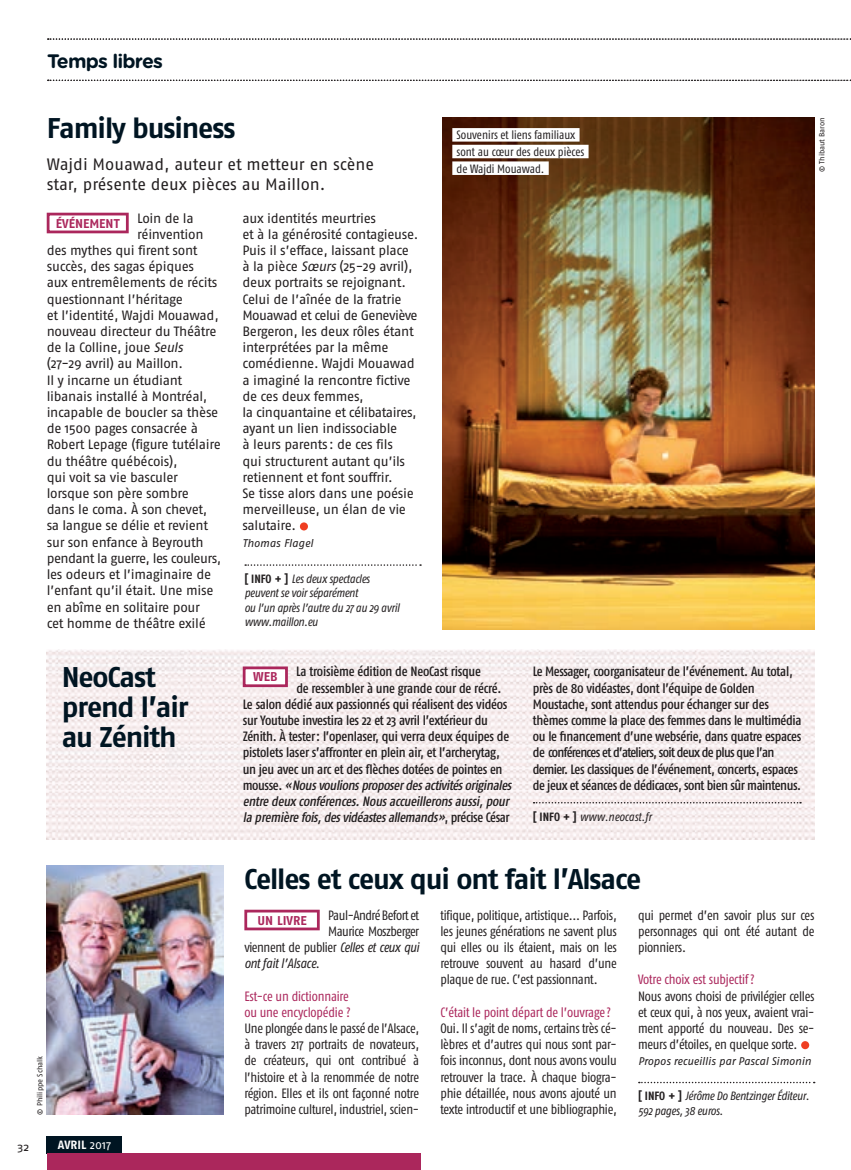
<style>
.page{position:relative;width:851px;height:1170px;background:#fff}
.page>*{position:absolute;margin:0;border:0;box-sizing:border-box;transform-origin:0 0}
.t1{font:700 28.5px/30px "Fago No";letter-spacing:-.04em;color:#001522}
.t2{font:700 19.5px "Gotham Rounded";letter-spacing:-.04em;color:#001522}
.t3{font:16.5px/19.8px "Fago No";color:#231f20}
.t4{font:13.5px/16.2px "Fago No";letter-spacing:-.025em;color:#231f20}
.t5{font:13.5px/16.2px "Fago Co";letter-spacing:-.02em;color:#231f20;text-align:justify}
.t6{font:500 13.5px/16.2px "Fago Co";letter-spacing:-.02em;color:#231f20}
.t7{font:italic 500 13.5px "Fago Co";color:#231f20}
.t8{font:13.5px/16.2px "Fago Co";letter-spacing:-.01em;color:#ab275c}
.t9{font:13.5px "Fago Co";letter-spacing:-.04em;color:#231f20}
.t10{font:italic 13.5px "Fago Co";letter-spacing:-.015em;color:#231f20}
.t11{font:700 12.75px "Fago No";color:#ab275c}
.t12{font:italic 12px/14.4px "Fago Co";letter-spacing:-.02em;color:#231f20}
.t13{font:12px/16.6px "Fago Co";color:#231f20}
.t14{font:italic 12px "Fago Co";color:#231f20}
.t15{font:700 12px "Fago No";color:#fff}
.t16{font:italic 11.1px "Fago No";letter-spacing:-.01em;color:#231f20}
.t17{font:11.1px "Fago Ex";color:#231f20}
.t18{font:7.5px "Fago No";color:#231f20}
.s1{font-style:italic}
.s2{font-weight:700;font-style:normal}
.s3{font-style:normal}
.s4{font-weight:400}
</style>
<div class="page">
<div style="left:47px;top:1135px;width:75px;height:18px;background:#001522"></div>
<div style="left:47px;top:1153px;width:373px;height:16px;background:#ab275c"></div>
<svg style="left:48px;top:80px;width:803px;height:1px"></svg>
<svg style="left:48px;top:38px;width:803px;height:2px"></svg>
<div style="left:47px;top:213px;width:82px;height:20px;border:3px solid #ab275c"></div>
<div style="left:300px;top:522px;width:8px;height:8px;background:#ef3e22;border-radius:50%"></div>
<img style="left:442px;top:117px;width:372px;height:512px">
<div style="left:244px;top:909px;width:76px;height:21px;border:3px solid #ab275c"></div>
<img style="left:47px;top:865px;width:176px;height:249px">
<div style="left:801px;top:1041px;width:8px;height:8px;background:#ef3e22;border-radius:50%"></div>
<div style="left:452px;top:128px;width:127px;height:14px;background:#fff"></div>
<div style="left:452px;top:145px;width:136px;height:13px;background:#fff"></div>
<div style="left:452px;top:161px;width:96px;height:14px;background:#fff"></div>
<img style="left:47px;top:649px;width:767px;height:190px">
<div style="left:244px;top:667px;width:42px;height:18px;background:#fff"></div>
<div style="left:243px;top:666px;width:45px;height:21px;border:3px solid #ab275c"></div>
<svg style="left:533px;top:802px;width:267px;height:1px"></svg>
<svg style="left:245px;top:564px;width:176px;height:2px"></svg>
<svg style="left:638px;top:1081px;width:176px;height:2px"></svg>
<h2 class="t2" style="left:47px;top:47px;width:117px">Temps libres</h2>
<h1 class="t1" style="left:47px;top:113px;width:190px">family business</h1>
<p class="t3" style="left:47px;top:154px;width:329px">Wajdi Mouawad, auteur et metteur en scène star, présente deux pièces au Maillon.</p>
<p class="t11" style="left:56px;top:216px;width:65px">événement</p>
<p class="t4" style="left:137px;top:209px;width:58px">Loin de la</p>
<p class="t4" style="left:137px;top:226px;width:68px">réinvention</p>
<p class="t4" style="left:47px;top:242px;width:152px">des mythes qui firent sont</p>
<p class="t4" style="left:47px;top:258px;width:149px">succès, des sagas épiques</p>
<p class="t4" style="left:47px;top:274px;width:172px">aux entremêlements de récits</p>
<p class="t4" style="left:47px;top:290px;width:138px">questionnant l’héritage</p>
<p class="t4" style="left:47px;top:307px;width:173px">et l’identité, Wajdi Mouawad,</p>
<p class="t4" style="left:47px;top:323px;width:171px">nouveau directeur du Théâtre</p>
<p class="t4" style="left:47px;top:339px;width:140px">de la Colline, joue <span class="s1">Seuls</span></p>
<p class="t4" style="left:47px;top:355px;width:138px">(27-29 avril) au Maillon.</p>
<p class="t4" style="left:47px;top:371px;width:137px">il y incarne un étudiant</p>
<p class="t4" style="left:47px;top:388px;width:162px">libanais installé à Montréal,</p>
<p class="t4" style="left:47px;top:404px;width:173px">incapable de boucler sa thèse</p>
<p class="t4" style="left:47px;top:420px;width:153px">de 1500 pages consacrée à</p>
<p class="t4" style="left:47px;top:436px;width:175px">Robert Lepage (figure tutélaire</p>
<p class="t4" style="left:47px;top:452px;width:132px">du théâtre québécois),</p>
<p class="t4" style="left:47px;top:469px;width:133px">qui voit sa vie basculer</p>
<p class="t4" style="left:47px;top:485px;width:144px">lorsque son père sombre</p>
<p class="t4" style="left:47px;top:501px;width:162px">dans le coma. À son chevet,</p>
<p class="t4" style="left:47px;top:517px;width:163px">sa langue se délie et revient</p>
<p class="t4" style="left:47px;top:533px;width:158px">sur son enfance à Beyrouth</p>
<p class="t4" style="left:47px;top:550px;width:176px">pendant la guerre, les couleurs,</p>
<p class="t4" style="left:47px;top:566px;width:166px">les odeurs et l’imaginaire de</p>
<p class="t4" style="left:47px;top:582px;width:168px">l’enfant qu’il était. Une mise</p>
<p class="t4" style="left:47px;top:598px;width:155px">en abîme en solitaire pour</p>
<p class="t4" style="left:47px;top:614px;width:161px">cet homme de théâtre exilé</p>
<p class="t4" style="left:242px;top:209px;width:177px">aux identités meurtries<br>et à la générosité contagieuse.<br>Puis il s’efface, laissant place à la pièce <span class="s1">Sœurs</span>(25-29 avril), deux portraits se rejoignant.<br>Celui de l’aînée de la fratrie<br>Mouawad et celui de Geneviève<br>Bergeron, les deux rôles étant interprétées par la même comédienne. Wajdi Mouawad a imaginé la rencontre fictive de ces deux femmes,<br>la cinquantaine et célibataires, ayant un lien indissociable<br>à leurs parents : de ces fils<br>qui structurent autant qu’ils retiennent et font souffrir.<br>Se tisse alors dans une poésie merveilleuse, un élan de vie salutaire.</p>
<p class="t16" style="left:242px;top:536px;width:72px">Thomas Flagel</p>
<p class="t12" style="left:244px;top:571px;width:157px"><span class="s2">[ iNFO + ]</span> Les deux spectacles peuvent se voir séparément<br>ou l’un après l’autre du 27 au 29 avril www.maillon.eu</p>
<p class="t13" style="left:456px;top:127px;width:129px">Souvenirs et liens familiaux sont au cœur des deux pièces de Wajdi Mouawad.</p>
<h1 class="t1" style="left:62px;top:661px;width:128px">neoCast prend l’air au Zénith</h1>
<p class="t11" style="left:253px;top:669px;width:26px">Web</p>
<p class="t6" style="left:296px;top:663px;width:186px">La troisième édition de NeoCast risque</p>
<p class="t6" style="left:296px;top:679px;width:207px">de ressembler à une grande cour de récré.</p>
<p class="t6" style="left:243px;top:695px;width:266px">Le salon dédié aux passionnés qui réalisent des vidéos</p>
<p class="t6" style="left:243px;top:712px;width:247px">sur Youtube investira les 22 et 23 avril l’extérieur du</p>
<p class="t6" style="left:243px;top:728px;width:268px">Zénith. À tester : l’openlaser, qui verra deux équipes de</p>
<p class="t6" style="left:243px;top:744px;width:258px">pistolets laser s’affronter en plein air, et l’archerytag,</p>
<p class="t6" style="left:243px;top:760px;width:261px">un jeu avec un arc et des flèches dotées de pointes en</p>
<p class="t7" style="left:243px;top:777px;width:273px"><span class="s3">m o u s s e .</span> « Nousvoulionsproposerdesactivitésoriginales</p>
<p class="t7" style="left:243px;top:793px;width:270px">entre deux conférences.Nousaccueilleronsaussi,pour</p>
<p class="t7" style="left:243px;top:809px;width:268px">la première fois,desvidéastesallemands»<span class="s3">, p r é c i s e C é s a r</span></p>
<p class="t6" style="left:532px;top:663px;width:270px">Le Messager, coorganisateur de l’événement. Au total, près de 80 vidéastes, dont l’équipe de Golden Moustache, sont attendus pour échanger sur des thèmes comme la place des femmes dans le multimédia ou le financement d’une websérie, dans quatre espaces de conférences et d’ateliers, soit deux de plus que l’an dernier. Les classiques de l’événement, concerts, espaces de jeux et séances de dédicaces, sont bien sûr maintenus.</p>
<p class="t14" style="left:532px;top:809px;width:120px"><span class="s2">[ iNFO + ]</span> www.neocast.fr</p>
<p class="t18" style="left:817px;top:172px;width:56px;rotate:-90deg">© Thibaut Baron</p>
<p class="t18" style="left:36px;top:1114px;width:60px;rotate:-90deg">© Philippe Schalk</p>
<p class="t17" style="left:17px;top:1140px;width:13px">32</p>
<p class="t15" style="left:58px;top:1137px;width:55px">AvriL <span class="s4">2017</span></p>
<h1 class="t1" style="left:244px;top:863px;width:399px">Celles et ceux qui ont fait l’Alsace</h1>
<p class="t5" style="left:440px;top:906px;width:178px">tifique, politique, artistique... Parfois, les jeunes générations ne savent plus qui elles ou ils étaient, mais on les retrouve souvent au hasard d’une plaque de rue. C’est passionnant.</p>
<p class="t8" style="left:440px;top:1003px;width:172px">C’était le point départ de l’ouvrage ?</p>
<p class="t5" style="left:440px;top:1019px;width:178px">Oui. Il s’agit de noms, certains très cé&shy;lèbres et d’autres qui nous sont par&shy;fois inconnus, dont nous avons voulu retrouver la trace. À chaque biogra&shy;phie détaillée, nous avons ajouté un texte introductif et une bibliographie,</p>
<p class="t5" style="left:328px;top:906px;width:92px">Paul-André Befort et</p>
<p class="t9" style="left:328px;top:923px;width:92px">Maurice Moszberger</p>
<p class="t5" style="left:244px;top:938px;width:176px">viennent de publier <span class="s1">Celles et ceux qui</span></p>
<p class="t10" style="left:244px;top:955px;width:77px">ont fait l’Alsace<span class="s3">.</span></p>
<p class="t8" style="left:244px;top:987px;width:108px">Est-ce un dictionnaire ou une encyclopédie ?</p>
<p class="t5" style="left:244px;top:1019px;width:176px">Une plongée dans le passé de l’Alsace, à travers 217 portraits de novateurs, de créateurs, qui ont contribué à l’histoire et à la renommée de notre région. Elles et ils ont façonné notre patrimoine culturel, industriel, scien-</p>
<p class="t5" style="left:638px;top:906px;width:178px">qui permet d’en savoir plus sur ces personnages qui ont été autant de pionniers.</p>
<p class="t8" style="left:638px;top:971px;width:118px">Votre choix est subjectif ?</p>
<p class="t5" style="left:638px;top:987px;width:178px">Nous avons choisi de privilégier celles et ceux qui, à nos yeux, avaient vrai&shy;ment apporté du nouveau. Des se&shy;meurs d’étoiles, en quelque sorte.</p>
<p class="t16" style="left:638px;top:1055px;width:175px">Propos recueillis par Pascal Simonin</p>
<p class="t11" style="left:257px;top:912px;width:51px">un Livre</p>
<p class="t12" style="left:638px;top:1088px;width:173px"><span class="s2">[ iNFO + ]</span> Jérôme Do Bentzinger Éditeur.<br>592 pages, 38 euros.</p>
</div>
